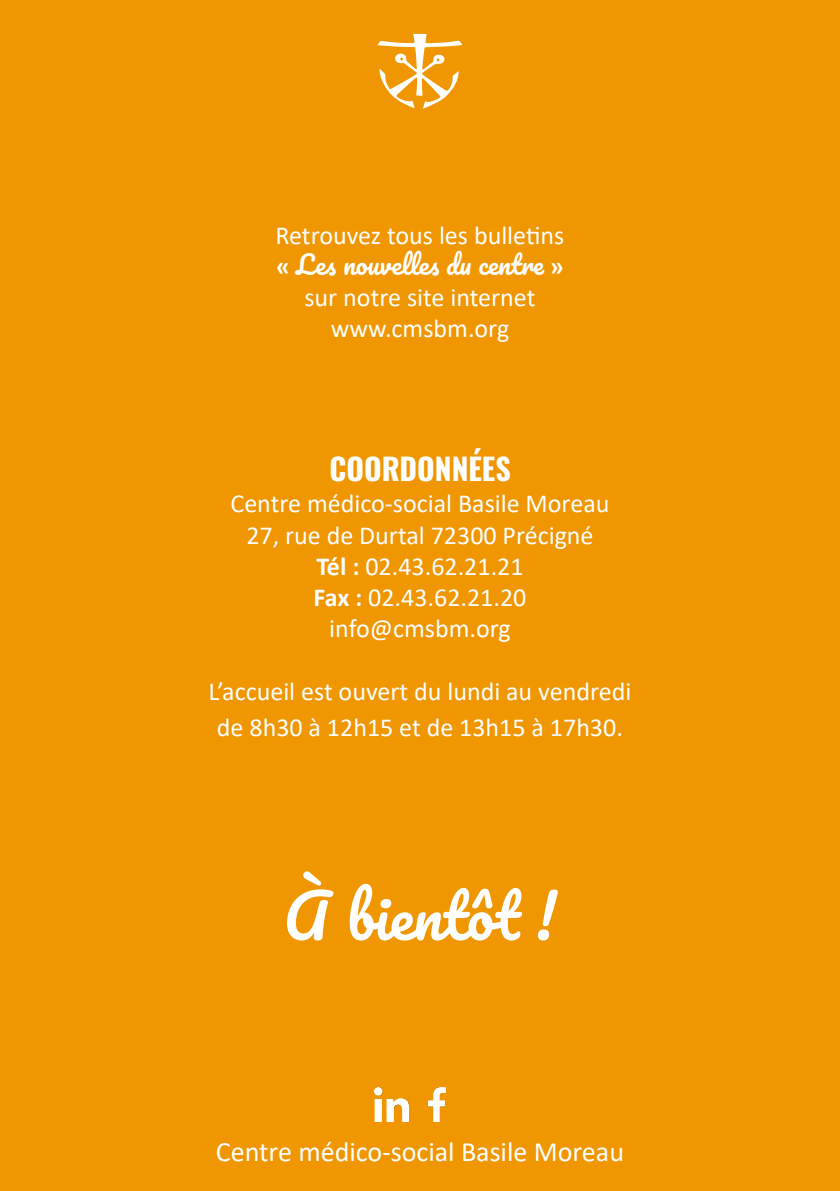
<style>
.page{position:relative;width:840px;height:1191px;background:#fff}
.page>*{position:absolute;margin:0;border:0;box-sizing:border-box;transform-origin:0 0}
.t1{font:60px "Pacifico";color:#fff}
.t2{font:30px "Oswald";color:#fff}
.t3{font:28px "Calibri";color:#fff}
.t4{font:26px/31.2px "Calibri";color:#fff;text-align:center}
.t5{font:26px "Pacifico";color:#fff}
.s1{font-family:"Calibri";font-weight:700}
.s2{font-weight:700}
</style>
<div class="page">
<div style="left:1px;top:0;width:838px;height:1191px;background:#ef9600"></div>
<img style="left:428px;top:1087px;width:17px;height:34px">
<img style="left:374px;top:1087px;width:34px;height:34px">
<svg style="left:377px;top:34px;width:85px;height:75px"></svg>
<p class="t4" style="left:275px;top:219px;width:290px">Retrouvez tous les bulletins</p>
<p class="t5" style="left:276px;top:250px;width:289px"><span class="s1">«</span> Les nouvelles du centre <span class="s1">»</span></p>
<p class="t4" style="left:304px;top:281px;width:232px">sur notre site internet www.cmsbm.org</p>
<p class="t2" style="left:329px;top:442px;width:182px">COORDONNÉES</p>
<p class="t4" style="left:230px;top:487px;width:380px">Centre médico-social Basile Moreau<br>27, rue de Durtal 72300 Précigné<br><span class="s2">Tél :</span> 02.43.62.21.21<br><span class="s2">Fax :</span> 02.43.62.21.20 info@cmsbm.org</p>
<p class="t4" style="left:208px;top:672px;width:424px;line-height:36px">L’accueil est ouvert du lundi au vendredi de 8h30 à 12h15 et de 13h15 à 17h30.</p>
<h1 class="t1" style="left:283px;top:884px;width:274px">À bientôt !</h1>
<p class="t3" style="left:216px;top:1132px;width:409px">Centre médico-social Basile Moreau</p>
</div>
